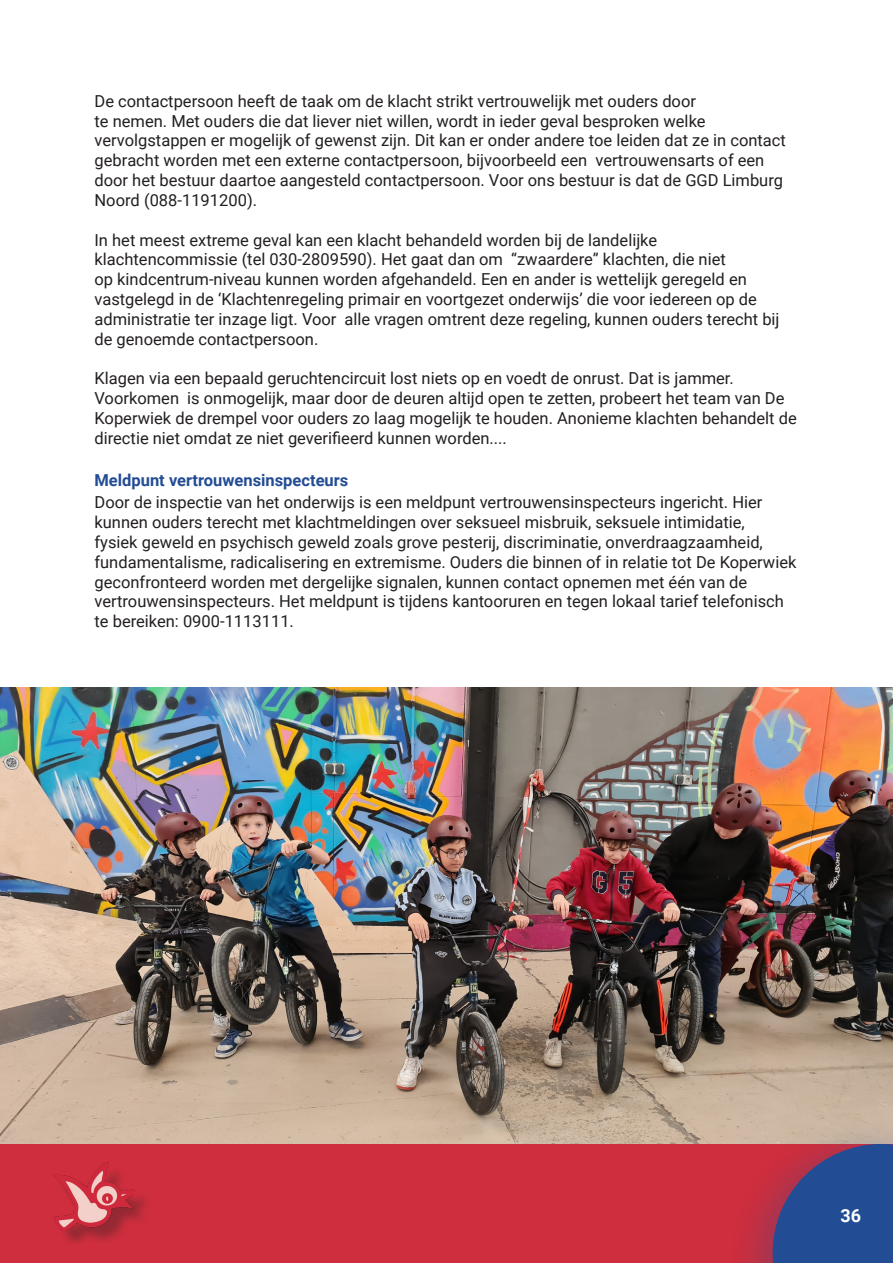
<style>
.page{position:relative;width:893px;height:1263px;background:#fff}
.page>*{position:absolute;margin:0;border:0;box-sizing:border-box;transform-origin:0 0}
.t1{font:700 18px "Roboto";color:#fff}
.Koperwiek_Paragraag{font:16.5px/19.8px "Roboto";color:#231f20}
.Koperwiek_subhoofdst{font:700 16.5px "Roboto";color:#224c94}
</style>
<div class="page">
<img style="left:0;top:688px;width:893px;height:456px">
<div style="left:0;top:1144px;width:893px;height:119px;background:#ce2e3d"></div>
<div style="left:728px;top:1118px;width:165px;height:145px;background:#224c94;opacity:.27"></div>
<svg style="left:773px;top:1144px;width:120px;height:119px;background:#3e4685"></svg>
<div style="left:58px;top:1165px;width:95px;height:79px;background:#231f20;opacity:.34"></div>
<img style="left:54px;top:1162px;width:81px;height:68px">
<p class="Koperwiek_Paragraag" style="left:94px;top:90px;width:693px">De contactpersoon heeft de taak om de klacht strikt vertrouwelijk met ouders door<br>te nemen. Met ouders die dat liever niet willen, wordt in ieder geval besproken welke vervolgstappen er mogelijk of gewenst zijn. Dit kan er onder andere toe leiden dat ze in contact gebracht worden met een externe contactpersoon, bijvoorbeeld een vertrouwensarts of een door het bestuur daartoe aangesteld contactpersoon. Voor ons bestuur is dat de GGD Limburg Noord (088-1191200).</p>
<p class="Koperwiek_Paragraag" style="left:94px;top:229px;width:687px">In het meest extreme geval kan een klacht behandeld worden bij de landelijke klachtencommissie (tel 030-2809590). Het gaat dan om “zwaardere” klachten, die niet<br>op kindcentrum-niveau kunnen worden afgehandeld. Een en ander is wettelijk geregeld en vastgelegd in de ‘Klachtenregeling primair en voortgezet onderwijs’ die voor iedereen op de administratie ter inzage ligt. Voor alle vragen omtrent deze regeling, kunnen ouders terecht bij de genoemde contactpersoon.</p>
<p class="Koperwiek_Paragraag" style="left:94px;top:368px;width:704px">Klagen via een bepaald geruchtencircuit lost niets op en voedt de onrust. Dat is jammer.<br>Voorkomen is onmogelijk, maar door de deuren altijd open te zetten, probeert het team van De Koperwiek de drempel voor ouders zo laag mogelijk te houden. Anonieme klachten behandelt de directie niet omdat ze niet geverifieerd kunnen worden....</p>
<p class="Koperwiek_subhoofdst" style="left:94px;top:468px;width:255px">Meldpunt vertrouwensinspecteurs</p>
<p class="Koperwiek_Paragraag" style="left:94px;top:492px;width:703px">Door de inspectie van het onderwijs is een meldpunt vertrouwensinspecteurs ingericht. Hier kunnen ouders terecht met klachtmeldingen over seksueel misbruik, seksuele intimidatie,<br>fysiek geweld en psychisch geweld zoals grove pesterij, discriminatie, onverdraagzaamheid, fundamentalisme, radicalisering en extremisme. Ouders die binnen of in relatie tot De Koperwiek geconfronteerd worden met dergelijke signalen, kunnen contact opnemen met één van de vertrouwensinspecteurs. Het meldpunt is tijdens kantooruren en tegen lokaal tarief telefonisch te bereiken: 0900-1113111.</p>
<p class="t1" style="left:840px;top:1203px;width:22px">36</p>
</div>
